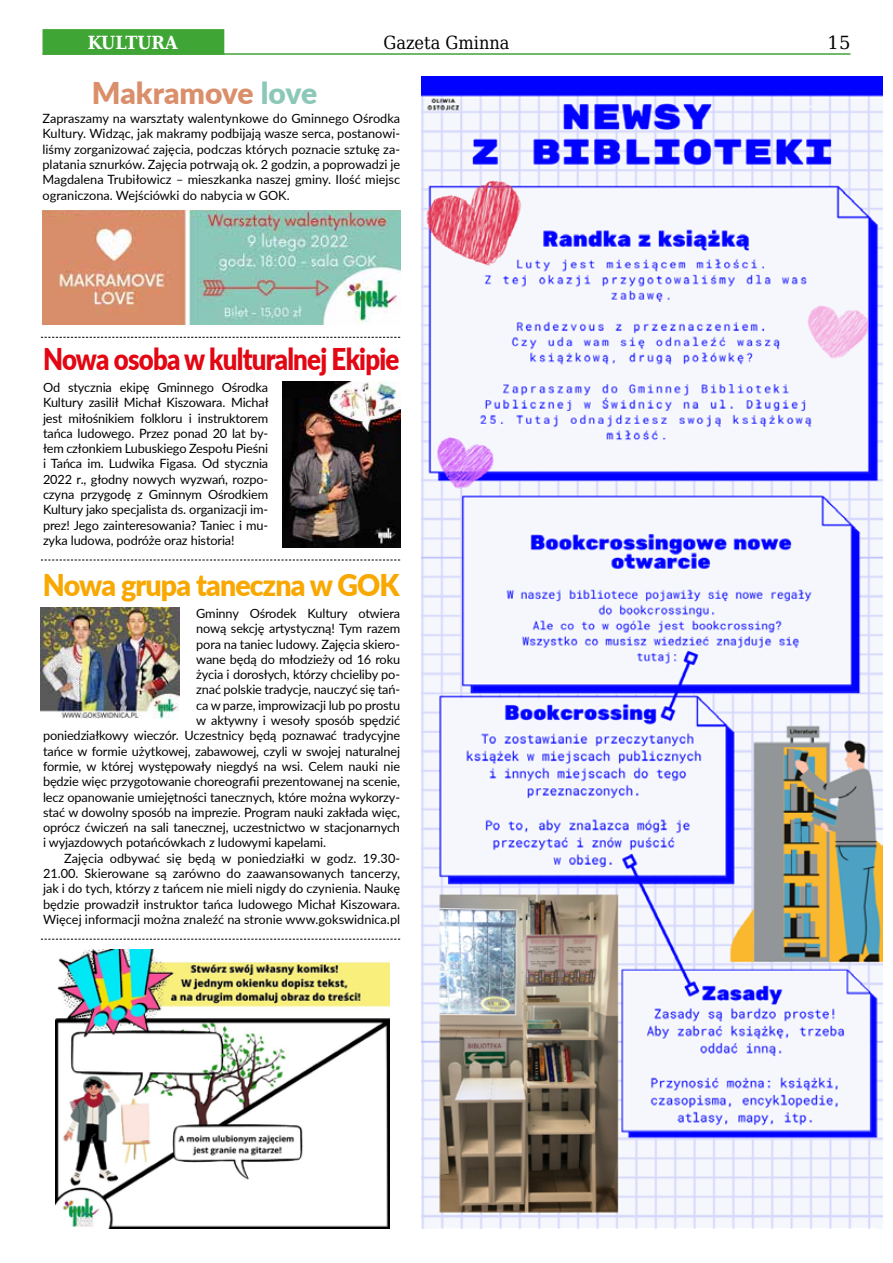
<style>
.page{position:relative;width:893px;height:1263px;background:#fff}
.page>*{position:absolute;margin:0;border:0;box-sizing:border-box;transform-origin:0 0}
.t1{font:900 30px "Lato";letter-spacing:-.03em;color:#e30613;scale:.86 1}
.t2{font:900 30px "Lato";letter-spacing:-.03em;color:#f8a800;scale:.95 1}
.t3{font:900 30px "Lato";letter-spacing:-.005em;color:#da8e6a}
.t4{font:18px "DejaVu Serif";color:#000;scale:.9 1}
.t5{font:700 18px "DejaVu Serif";color:#fff;scale:.9 1}
.t6{font:18px "DejaVu Serif";color:#000}
.t7{font:12.75px/15.3px "Lato";letter-spacing:-.01em;color:#000;text-align:justify}
.s1{color:#8bc8b8}
</style>
<div class="page">
<hr style="left:43px;top:53px;width:807px;height:2px;background:#3fa535">
<div style="left:43px;top:29px;width:181px;height:26px;background:#3fa535;border:2px solid #3fa535"></div>
<svg style="left:41px;top:337px;width:359px;height:1px"></svg>
<svg style="left:41px;top:560px;width:359px;height:1px"></svg>
<svg style="left:41px;top:939px;width:359px;height:1px"></svg>
<img style="left:43px;top:210px;width:357px;height:114px">
<img style="left:56px;top:949px;width:333px;height:280px">
<img style="left:421px;top:77px;width:461px;height:1152px">
<img style="left:283px;top:382px;width:117px;height:166px">
<img style="left:41px;top:608px;width:138px;height:110px">
<h2 class="t5" style="left:88px;top:28px;width:87px">KULTURA</h2>
<h2 class="t4" style="left:383px;top:29px;width:142px">Gazeta Gminna</h2>
<h2 class="t6" style="left:827px;top:29px;width:24px">15</h2>
<h1 class="t3" style="left:92px;top:71px;width:227px">Makramove <span class="s1">love</span></h1>
<p class="t7" style="left:43px;top:110px;width:359px">Zapraszamy na warsztaty walentynkowe do Gminnego Ośrodka Kultury. Widząc, jak makramy podbijają wasze serca, postanowi&shy;liśmy zorganizować zajęcia, podczas których poznacie sztukę za&shy;platania sznurków. Zajęcia potrwają ok. 2 godzin, a poprowadzi je Magdalena Trubiłowicz – mieszkanka naszej gminy. Ilość miejsc ograniczona. Wejściówki do nabycia w GOK.</p>
<h1 class="t1" style="left:43px;top:337px;width:416px">Nowa osoba w kulturalnej Ekipie</h1>
<p class="t7" style="left:43px;top:379px;width:227px">Od stycznia ekipę Gminnego Ośrodka Kultury zasilił Michał Kiszowara. Michał jest miłośnikiem folkloru i instruktorem tańca ludowego. Przez ponad 20 lat by&shy;łem członkiem Lubuskiego Zespołu Pieśni i Tańca im. Ludwika Figasa. Od stycznia 2022 r., głodny nowych wyzwań, rozpo&shy;czyna przygodę z Gminnym Ośrodkiem Kultury jako specjalista ds. organizacji im&shy;prez! Jego zainteresowania? Taniec i mu&shy;zyka ludowa, podróże oraz historia!</p>
<h1 class="t2" style="left:43px;top:563px;width:377px">Nowa grupa taneczna w GOK</h1>
<p class="t7" style="left:196px;top:605px;width:205px">Gminny Ośrodek Kultury otwiera</p>
<p class="t7" style="left:196px;top:620px;width:205px">nową sekcję artystyczną! Tym razem</p>
<p class="t7" style="left:196px;top:636px;width:205px">pora na taniec ludowy. Zajęcia skiero-</p>
<p class="t7" style="left:196px;top:651px;width:205px">wane będą do młodzieży od 16 roku</p>
<p class="t7" style="left:196px;top:666px;width:205px">życia i dorosłych, którzy chcieliby po-</p>
<p class="t7" style="left:196px;top:681px;width:205px">znać polskie tradycje, nauczyć się tań-</p>
<p class="t7" style="left:196px;top:697px;width:205px">ca w parze, improwizacji lub po prostu</p>
<p class="t7" style="left:196px;top:712px;width:205px">w aktywny i wesoły sposób spędzić</p>
<p class="t7" style="left:43px;top:727px;width:359px">poniedziałkowy wieczór. Uczestnicy będą poznawać tradycyjne</p>
<p class="t7" style="left:43px;top:743px;width:359px">tańce w formie użytkowej, zabawowej, czyli w swojej naturalnej</p>
<p class="t7" style="left:43px;top:758px;width:359px">formie, w której występowały niegdyś na wsi. Celem nauki nie</p>
<p class="t7" style="left:43px;top:773px;width:359px">będzie więc przygotowanie choreografii prezentowanej na scenie,</p>
<p class="t7" style="left:43px;top:789px;width:359px">lecz opanowanie umiejętności tanecznych, które można wykorzy-</p>
<p class="t7" style="left:43px;top:804px;width:359px">stać w dowolny sposób na imprezie. Program nauki zakłada więc,</p>
<p class="t7" style="left:43px;top:819px;width:359px">oprócz ćwiczeń na sali tanecznej, uczestnictwo w stacjonarnych</p>
<p class="t7" style="left:43px;top:834px;width:284px">i wyjazdowych potańcówkach z ludowymi kapelami.</p>
<p class="t7" style="left:64px;top:850px;width:337px">Zajęcia odbywać się będą w poniedziałki w godz. 19.30-</p>
<p class="t7" style="left:43px;top:865px;width:359px">21.00. Skierowane są zarówno do zaawansowanych tancerzy,</p>
<p class="t7" style="left:43px;top:880px;width:359px">jak i do tych, którzy z tańcem nie mieli nigdy do czynienia. Naukę</p>
<p class="t7" style="left:43px;top:896px;width:359px">będzie prowadził instruktor tańca ludowego Michał Kiszowara.</p>
<p class="t7" style="left:43px;top:911px;width:359px">Więcej informacji można znaleźć na stronie www.gokswidnica.pl</p>
</div>
